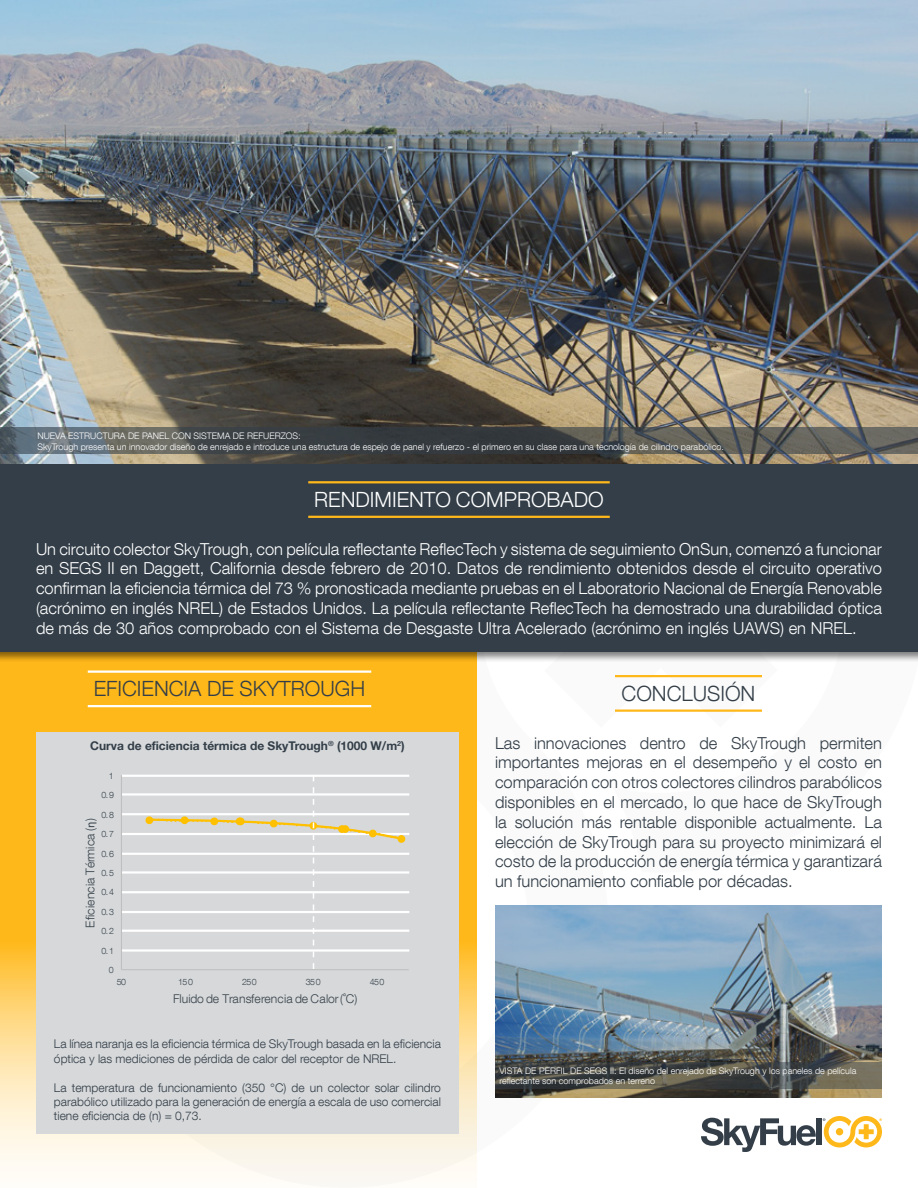
<style>
.page{position:relative;width:918px;height:1188px;background:#fff}
.page>*{position:absolute;margin:0;border:0;box-sizing:border-box;transform-origin:0 0}
.t1{font:300 21px "Helvetica Neue LT Com";color:#333e48}
.t2{font:300 21px "Helvetica Neue LT Com";color:#fff}
.t3{font:300 16.5px/19.8px "Helvetica Neue LT Com";color:#fff;text-align:justify}
.t4{font:300 16.5px/19.8px "Helvetica Neue LT Com";color:#333e48;text-align:justify}
.t5{font:300 12.15px "Helvetica Neue LT Com";letter-spacing:-.005em;color:#37424a}
.t6{font:300 12px/14.4px "Helvetica Neue LT Com";color:#333e48}
.t7{font:700 12px "Helvetica 75";color:#333e48}
.t8{font:300 9px/10.8px "Helvetica Neue LT Com";color:#fff}
.t9{font:300 8.85px "Helvetica Neue LT Com";letter-spacing:-.055em;color:#37424a}
.s1{font-family:"Calibri";font-weight:400}
</style>
<div class="page">
<svg style="left:0;top:663px;width:477px;height:524px;fill:#ffb819"></svg>
<div style="left:0;top:186px;width:918px;height:477px;background:#000;opacity:.5"></div>
<div style="left:0;top:188px;width:918px;height:464px;background:#333e48"></div>
<svg style="left:701px;top:1118px;width:115px;height:34px"></svg>
<div style="left:816px;top:1118px;width:5px;height:27px;background:#333e48"></div>
<svg style="left:823px;top:1116px;width:59px;height:31px"></svg>
<hr style="left:308px;top:481px;width:302px;height:2px;background:#ffb819">
<hr style="left:308px;top:516px;width:302px;height:2px;background:#ffb819">
<hr style="left:615px;top:675px;width:147px;height:2px;background:#ffb819">
<hr style="left:615px;top:710px;width:147px;height:2px;background:#ffb819">
<hr style="left:88px;top:670px;width:283px;height:3px;background:#fff">
<hr style="left:88px;top:705px;width:283px;height:2px;background:#fff">
<img style="left:0;top:0;width:918px;height:463px">
<div style="left:36px;top:732px;width:423px;height:402px;background:#d6d8da"></div>
<hr style="left:122px;top:949px;width:287px;height:3px;background:#fff">
<hr style="left:122px;top:930px;width:287px;height:2px;background:#fff">
<hr style="left:122px;top:911px;width:287px;height:2px;background:#fff">
<hr style="left:122px;top:891px;width:287px;height:2px;background:#fff">
<hr style="left:122px;top:871px;width:287px;height:3px;background:#fff">
<hr style="left:122px;top:853px;width:287px;height:2px;background:#fff">
<hr style="left:122px;top:833px;width:287px;height:2px;background:#fff">
<hr style="left:122px;top:813px;width:287px;height:2px;background:#fff">
<hr style="left:122px;top:793px;width:287px;height:3px;background:#fff">
<hr style="left:122px;top:775px;width:287px;height:2px;background:#fff">
<hr style="left:121px;top:775px;width:1px;height:195px;background:#bfbfbf">
<hr style="left:121px;top:969px;width:288px;height:1px;background:#bfbfbf">
<div style="left:145px;top:816px;width:8px;height:8px;border:1px solid #ffc000;border-radius:50%"></div>
<img style="left:495px;top:905px;width:387px;height:193px">
<svg style="left:0;top:428px;width:918px;height:26px"></svg>
<svg style="left:495px;top:1063px;width:387px;height:26px;background:#4d4d47"></svg>
<svg style="left:147px;top:777px;width:263px;height:192px"></svg>
<p class="t8" style="left:37px;top:430px;width:688px">NUEVA ESTRUCTURA DE PANEL CON SISTEMA DE REFUERZOS:<br>SkyTrough presenta un innovador diseño de enrejado e introduce una estructura de espejo de panel y refuerzo - el primero en su clase para una tecnología de cilindro parabólico.</p>
<p class="t2" style="left:314px;top:487px;width:291px">RENDIMIENTO COMPROBADO</p>
<p class="t3" style="left:36px;top:539px;width:848px">Un circuito colector SkyTrough, con película reflectante ReflecTech y sistema de seguimiento OnSun, comenzó a funcionar en SEGS II en Daggett, California desde febrero de 2010. Datos de rendimiento obtenidos desde el circuito operativo confirman la eficiencia térmica del 73 % pronosticada mediante pruebas en el Laboratorio Nacional de Energía Renovable (acrónimo en inglés NREL) de Estados Unidos. La película reflectante ReflecTech ha demostrado una durabilidad óptica de más de 30 años comprobado con el Sistema de Desgaste Ultra Acelerado (acrónimo en inglés UAWS) en NREL.</p>
<p class="t1" style="left:94px;top:676px;width:273px">EFICIENCIA DE SKYTROUGH</p>
<p class="t1" style="left:622px;top:681px;width:135px">CONCLUSIÓN</p>
<p class="t7" style="left:90px;top:738px;width:316px">Curva de eficiencia térmica de SkyTrough<sup>®</sup> (1000 W/m<sup>2</sup>)</p>
<p class="t9" style="left:109px;top:770px;width:6px">1</p>
<p class="t9" style="left:102px;top:790px;width:14px">0.9</p>
<p class="t9" style="left:102px;top:809px;width:14px">0.8</p>
<p class="t5" style="left:83px;top:928px;width:111px;rotate:-90deg">Eficiencia Térmica (<span class="s1">η</span>)</p>
<p class="t9" style="left:102px;top:828px;width:14px">0.7</p>
<p class="t9" style="left:102px;top:848px;width:14px">0.6</p>
<p class="t9" style="left:102px;top:867px;width:14px">0.5</p>
<p class="t9" style="left:102px;top:887px;width:14px">0.4</p>
<p class="t9" style="left:102px;top:906px;width:14px">0.3</p>
<p class="t9" style="left:102px;top:926px;width:14px">0.2</p>
<p class="t9" style="left:102px;top:945px;width:14px">0.1</p>
<p class="t9" style="left:109px;top:965px;width:6px">0</p>
<p class="t9" style="left:117px;top:976px;width:11px">50</p>
<p class="t9" style="left:178px;top:976px;width:16px">150</p>
<p class="t9" style="left:242px;top:976px;width:16px">250</p>
<p class="t9" style="left:306px;top:976px;width:16px">350</p>
<p class="t9" style="left:370px;top:976px;width:16px">450</p>
<p class="t5" style="left:173px;top:991px;width:186px">Fluido de Transferencia de Calor (˚C)</p>
<p class="t6" style="left:54px;top:1037px;width:389px">La línea naranja es la eficiencia térmica de SkyTrough basada en la eficiencia óptica y las mediciones de pérdida de calor del receptor de NREL.</p>
<p class="t6" style="left:54px;top:1080px;width:388px;text-align:justify">La temperatura de funcionamiento (350 °C) de un colector solar cilindro parabólico utilizado para la generación de energía a escala de uso comercial tiene eficiencia de (n) = 0,73.</p>
<p class="t4" style="left:495px;top:732px;width:389px">Las innovaciones dentro de SkyTrough permiten importantes mejoras en el desempeño y el costo en comparación con otros colectores cilindros parabólicos disponibles en el mercado, lo que hace de SkyTrough la solución más rentable disponible actualmente. La elección de SkyTrough para su proyecto minimizará el costo de la producción de energía térmica y garantizará un funcionamiento confiable por décadas.</p>
<p class="t8" style="left:500px;top:1065px;width:358px">VISTA DE PERFIL DE SEGS II: El diseño del enrejado de SkyTrough y los paneles de película reflectante son comprobados en terreno</p>
</div>
